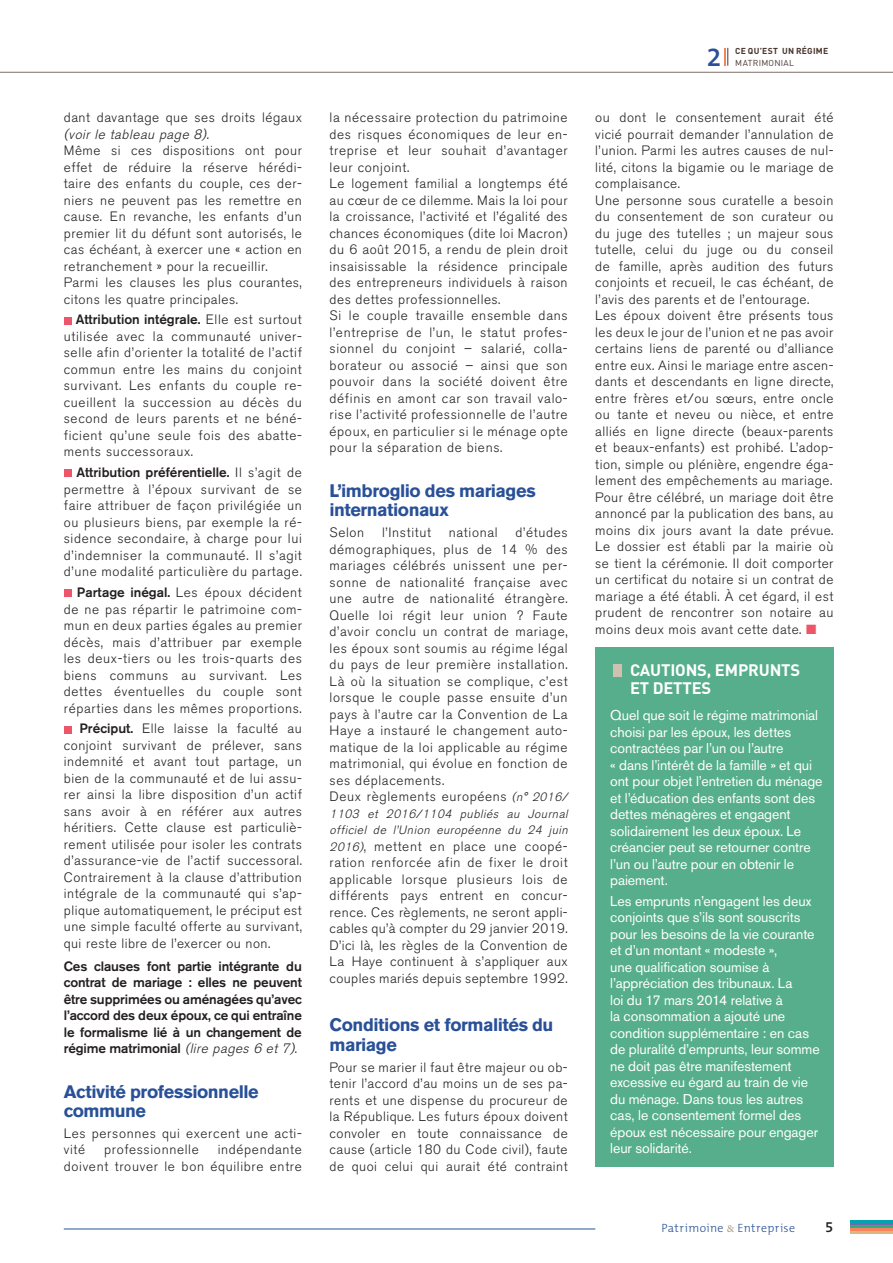
<style>
.page{position:relative;width:893px;height:1263px;background:#fff}
.page>*{position:absolute;margin:0;border:0;box-sizing:border-box;transform-origin:0 0}
.t1{font:600 26.55px "The Mix B6";color:#295098}
.t2{font:700 18px/19.5px "Akzidenz Grotesk BE";letter-spacing:-.025em;color:#295098}
.t3{font:700 16.5px/18px "DIN";letter-spacing:-.01em;color:#fff}
.t4{font:600 15px "The Mix B6";color:#231f20}
.t5{font:14.1px/16.5px "Akzidenz Grotesk BE";letter-spacing:-.005em;color:#fff}
.t6{font:300 13.5px/16.5px "Akzidenz Grotesk BE";letter-spacing:.04em;color:#231f20;text-align:justify}
.t7{font:500 13.5px/16.5px "Akzidenz Grotesk BE";letter-spacing:-.01em;color:#231f20;text-align:justify}
.t8{font:italic 300 12px/16.5px "Akzidenz Grotesk BE";color:#231f20}
.t9{font:300 12px "The Mix B3";letter-spacing:.03em;color:#295098}
.t10{font:700 8.55px "DIN";letter-spacing:.03em;color:#4a352e}
.t11{font:8.55px "DIN";letter-spacing:.03em;color:#4a352e}
.s1{font-style:italic}
.s2{font-weight:500}
.s3{font-weight:300;font-style:italic}
.s4{font-weight:300}
.s5{font-style:italic;font-size:12px}
.s6{color:#ed5669}
.s7{font-family:"Minion Pro";font-weight:400;font-size:10.5px;color:#ab957c}
</style>
<div class="page">
<hr style="left:64px;top:1229px;width:531px;height:1px;background:#295098">
<hr style="left:850px;top:1220px;width:43px;height:2px;background:#02a3ae">
<hr style="left:850px;top:1223px;width:43px;height:2px;background:#7768ae">
<hr style="left:850px;top:1228px;width:43px;height:2px;background:#f5835b">
<hr style="left:850px;top:1226px;width:43px;height:2px;background:#36a882">
<hr style="left:850px;top:1231px;width:43px;height:2px;background:#dcb77f">
<hr style="left:0;top:72px;width:893px;height:1px;background:#8e7e78">
<svg style="left:724px;top:48px;width:4px;height:18px"></svg>
<div style="left:64px;top:317px;width:7px;height:7px;background:#ed5669"></div>
<div style="left:64px;top:470px;width:7px;height:7px;background:#ed5669"></div>
<div style="left:64px;top:589px;width:7px;height:8px;background:#ed5669"></div>
<div style="left:64px;top:726px;width:7px;height:7px;background:#ed5669"></div>
<div style="left:595px;top:647px;width:238px;height:519px;background:#56ae8c"></div>
<div style="left:613px;top:664px;width:9px;height:12px;background:#d0c0b0"></div>
<p class="t6" style="left:64px;top:109px;width:240px;text-align:left">dant davantage que ses droits légaux <span class="s1">(voir le tableau page 8)</span>.<br>Même si ces dispositions ont pour effet de réduire la réserve hérédi&shy;taire des enfants du couple, ces der&shy;niers ne peuvent pas les remettre en cause. En revanche, les enfants d’un premier lit du défunt sont autorisés, le cas échéant, à exercer une « action en retranchement » pour la recueillir.<br>Parmi les clauses les plus courantes, citons les quatre principales.</p>
<p class="t6" style="left:64px;top:312px;width:240px;text-indent:12px"><span class="s2">Attribution intégrale.</span> Elle est surtout utilisée avec la communauté univer&shy;selle afin d’orienter la totalité de l’actif commun entre les mains du conjoint survivant. Les enfants du couple re&shy;cueillent la succession au décès du second de leurs parents et ne béné&shy;ficient qu’une seule fois des abatte&shy;ments successoraux.</p>
<p class="t6" style="left:64px;top:465px;width:240px;text-indent:13px"><span class="s2">Attribution préférentielle.</span> Il s’agit de permettre à l’époux survivant de se faire attribuer de façon privilégiée un ou plusieurs biens, par exemple la ré&shy;sidence secondaire, à charge pour lui d’indemniser la communauté. Il s’agit d’une modalité particulière du partage.</p>
<p class="t6" style="left:64px;top:584px;width:240px;text-indent:13px"><span class="s2">Partage inégal.</span> Les époux décident de ne pas répartir le patrimoine com&shy;mun en deux parties égales au premier décès, mais d’attribuer par exemple les deux-tiers ou les trois-quarts des biens communs au survivant. Les dettes éventuelles du couple sont réparties dans les mêmes proportions.</p>
<p class="t6" style="left:64px;top:721px;width:240px;text-indent:16px"><span class="s2">Préciput.</span> Elle laisse la faculté au conjoint survivant de prélever, sans indemnité et avant tout partage, un bien de la communauté et de lui assu&shy;rer ainsi la libre disposition d’un actif sans avoir à en référer aux autres héritiers. Cette clause est particuliè&shy;rement utilisée pour isoler les contrats d’assurance-vie de l’actif successoral.<br>Contrairement à la clause d’attribution intégrale de la communauté qui s’ap&shy;plique automatiquement, le préciput est une simple faculté offerte au survivant, qui reste libre de l’exercer ou non.</p>
<p class="t7" style="left:64px;top:957px;width:240px">Ces clauses font partie intégrante du contrat de mariage : elles ne peuvent être supprimées ou aménagées qu’avec l’accord des deux époux, ce qui entraîne le formalisme lié à un changement de régime matrimonial <span class="s3">(lire pages 6 et 7)</span><span class="s4">.</span></p>
<h2 class="t2" style="left:64px;top:1082px;width:196px">Activité professionnelle commune</h2>
<p class="t6" style="left:64px;top:1125px;width:240px">Les personnes qui exercent une acti&shy;vité</p>
<p class="t6" style="left:104px;top:1142px;width:96px">professionnelle</p>
<p class="t6" style="left:64px;top:1142px;width:240px;text-align:right">indépendante<br>doivent trouver le bon équilibre entre</p>
<p class="t6" style="left:330px;top:110px;width:240px;text-align:left">la nécessaire protection du patrimoine des risques économiques de leur en&shy;treprise et leur souhait d’avantager leur conjoint.<br>Le logement familial a longtemps été au cœur de ce dilemme. Mais la loi pour la croissance, l’activité et l’égalité des chances économiques (dite loi Macron) du 6 août 2015, a rendu de plein droit insaisissable la résidence principale des entrepreneurs individuels à raison des dettes professionnelles.<br>Si le couple travaille ensemble dans l’entreprise de l’un, le statut profes&shy;sionnel du conjoint – salarié, colla&shy;borateur ou associé – ainsi que son pouvoir dans la société doivent être définis en amont car son travail valo&shy;rise l’activité professionnelle de l’autre époux, en particulier si le ménage opte pour la séparation de biens.</p>
<h2 class="t2" style="left:330px;top:481px;width:208px">L’imbroglio des mariages internationaux</h2>
<p class="t6" style="left:330px;top:524px;width:36px">Selon</p>
<p class="t6" style="left:382px;top:524px;width:51px">l’Institut</p>
<p class="t6" style="left:449px;top:524px;width:50px">national</p>
<p class="t6" style="left:330px;top:524px;width:243px;text-align:left;text-indent:186px">d’études démographiques, plus de 14 % des mariages célébrés unissent une per&shy;sonne de nationalité française avec une autre de nationalité étrangère.<br>Quelle loi régit leur union ? Faute d’avoir conclu un contrat de mariage, les époux sont soumis au régime légal du pays de leur première installation.<br>Là où la situation se complique, c’est lorsque le couple passe ensuite d’un pays à l’autre car la Convention de La Haye a instauré le changement auto&shy;matique de la loi applicable au régime matrimonial, qui évolue en fonction de ses déplacements.<br>Deux règlements européens <span class="s5">(n° 2016/</span></p>
<p class="t8" style="left:330px;top:805px;width:243px">1103 et 2016/1104 publiés au Journal officiel de l’Union européenne du 24 juin</p>
<p class="t6" style="left:330px;top:838px;width:240px"><span class="s5">2016)</span>, mettent en place une coopé&shy;ration renforcée afin de fixer le droit applicable lorsque plusieurs lois de différents pays entrent en concur&shy;rence. Ces règlements, ne seront appli&shy;cables qu’à compter du 29 janvier 2019.<br>D’ici là, les règles de la Convention de La Haye continuent à s’appliquer aux couples mariés depuis septembre 1992.</p>
<h2 class="t2" style="left:330px;top:1015px;width:225px">Conditions et formalités du mariage</h2>
<p class="t6" style="left:330px;top:1059px;width:240px">Pour se marier il faut être majeur ou ob&shy;tenir l’accord d’au moins un de ses pa&shy;rents et une dispense du procureur de la République. Les futurs époux doivent convoler en toute connaissance de cause (article 180 du Code civil), faute de quoi celui qui aurait été contraint</p>
<p class="t10" style="left:735px;top:46px;width:94px">CE QU’EST UN RÉGIME</p>
<h1 class="t1" style="left:707px;top:43px;width:16px">2</h1>
<p class="t11" style="left:735px;top:57px;width:60px">MATRIMONIAL</p>
<p class="t6" style="left:595px;top:110px;width:240px;text-align:left">ou dont le consentement aurait été vicié pourrait demander l’annulation de l’union. Parmi les autres causes de nul&shy;lité, citons la bigamie ou le mariage de complaisance.<br>Une personne sous curatelle a besoin du consentement de son curateur ou du juge des tutelles ; un majeur sous tutelle, celui du juge ou du conseil de famille, après audition des futurs conjoints et recueil, le cas échéant, de l’avis des parents et de l’entourage.<br>Les époux doivent être présents tous les deux le jour de l’union et ne pas avoir certains liens de parenté ou d’alliance entre eux. Ainsi le mariage entre ascen&shy;dants et descendants en ligne directe, entre frères et/ou sœurs, entre oncle ou tante et neveu ou nièce, et entre alliés en ligne directe (beaux-parents et beaux-enfants) est prohibé. L’adop&shy;tion, simple ou plénière, engendre éga&shy;lement des empêchements au mariage.<br>Pour être célébré, un mariage doit être annoncé par la publication des bans, au moins dix jours avant la date prévue.<br>Le dossier est établi par la mairie où se tient la cérémonie. Il doit comporter un certificat du notaire si un contrat de mariage a été établi. À cet égard, il est prudent de rencontrer son notaire au moins deux mois avant cette date. <span class="s6">■</span></p>
<p class="t3" style="left:630px;top:661px;width:172px">CAUTIONS, EMPRUNTS<br>ET DETTES</p>
<p class="t5" style="left:610px;top:707px;width:214px">Quel que soit le régime matrimonial choisi par les époux, les dettes contractées par l’un ou l’autre<br>« dans l’intérêt de la famille » et qui ont pour objet l’entretien du ménage et l’éducation des enfants sont des dettes ménagères et engagent solidairement les deux époux. Le créancier peut se retourner contre l’un ou l’autre pour en obtenir le paiement.</p>
<p class="t5" style="left:610px;top:893px;width:211px">Les emprunts n’engagent les deux conjoints que s’ils sont souscrits pour les besoins de la vie courante et d’un montant « modeste »,<br>une qualification soumise à l’appréciation des tribunaux. La<br>loi du 17 mars 2014 relative à<br>la consommation a ajouté une condition supplémentaire : en cas de pluralité d’emprunts, leur somme ne doit pas être manifestement excessive eu égard au train de vie du ménage. Dans tous les autres cas, le consentement formel des époux est nécessaire pour engager leur solidarité.</p>
<p class="t9" style="left:661px;top:1221px;width:135px">Patrimoine <span class="s7">&amp;</span> Entreprise</p>
<p class="t4" style="left:825px;top:1219px;width:10px">5</p>
</div>
